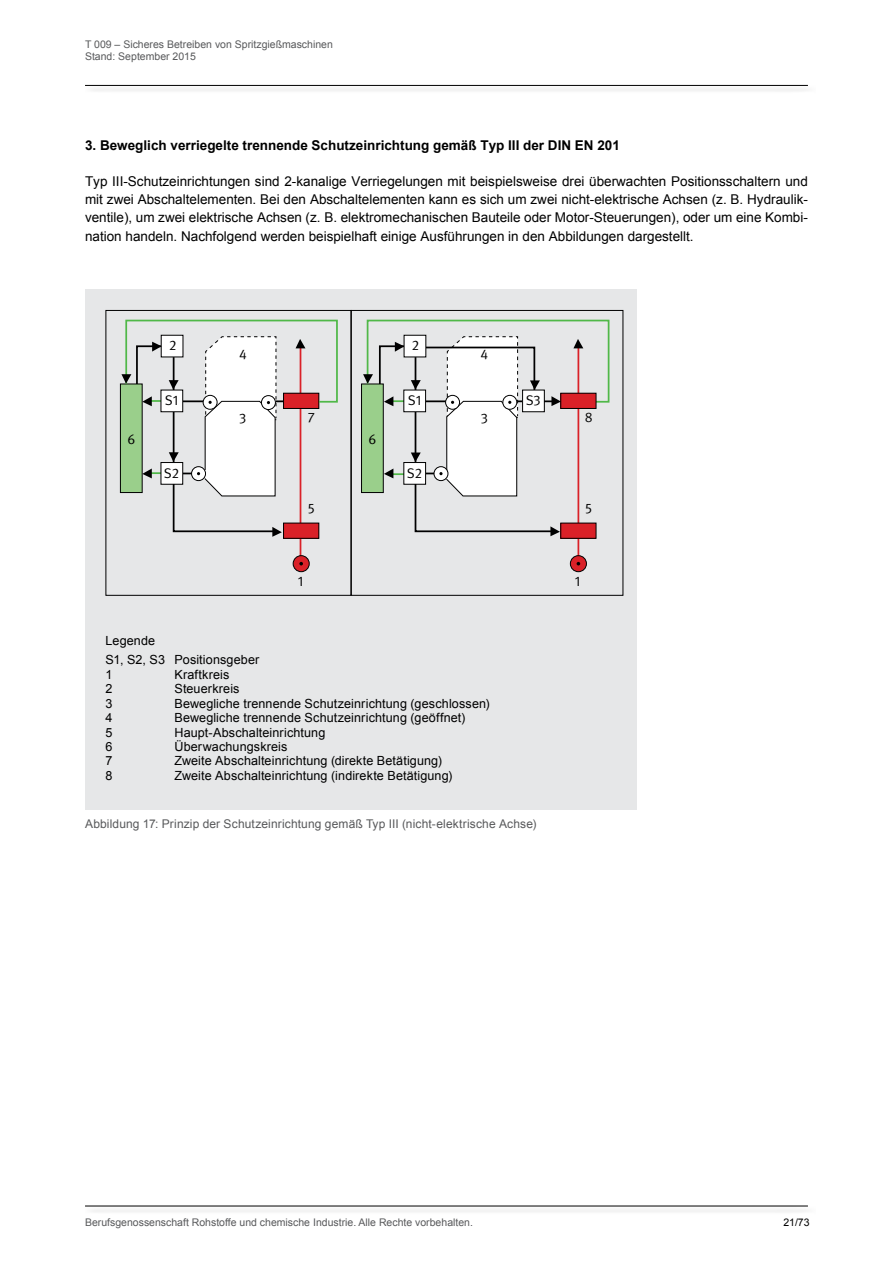
<style>
.page{position:relative;width:893px;height:1263px;background:#fff}
.page>*{position:absolute;margin:0;border:0;box-sizing:border-box;transform-origin:0 0}
.t1{font:13.95px "DGUV Meta";color:#000}
.Fliesstext{font:13.5px/18px "Arial";color:#000;text-align:justify}
.Fliesstext-2{font:700 13.5px "Arial";color:#000}
.t2{font:12.6px/19.5px "Arial";letter-spacing:.01em;color:#000}
.Bildunterschrift{font:12px "Arial";letter-spacing:.01em;color:#58595b}
.t3{font:10.5px/12px "Arial";color:#58595b}
.t4{font:10.5px "Arial";color:#000}
</style>
<div class="page">
<div style="left:85px;top:1206px;width:731px;height:9px;background:#f7f7f7"></div>
<hr style="left:85px;top:1205px;width:723px;height:1px;background:#000">
<div style="left:85px;top:85px;width:731px;height:9px;background:#f7f7f7"></div>
<hr style="left:85px;top:85px;width:723px;height:1px;background:#000">
<div style="left:85px;top:290px;width:551px;height:520px;background:#e6e7e8"></div>
<div style="left:105px;top:310px;width:246px;height:286px;border:1px solid #000"></div>
<div style="left:351px;top:310px;width:272px;height:286px;border:1px solid #000"></div>
<hr style="left:300px;top:344px;width:1px;height:212px;background:#da2128">
<hr style="left:577px;top:344px;width:2px;height:212px;background:#da2128">
<div style="left:120px;top:383px;width:23px;height:110px;border:1px solid #000"></div>
<div style="left:361px;top:383px;width:23px;height:110px;border:1px solid #000"></div>
<div style="left:293px;top:556px;width:16px;height:16px;background:#da2128;border-radius:50%"></div>
<div style="left:293px;top:555px;width:17px;height:17px;border:1px solid #000;border-radius:50%"></div>
<svg style="left:570px;top:556px;width:16px;height:16px"></svg>
<div style="left:570px;top:555px;width:17px;height:17px;border:1px solid #000;border-radius:50%"></div>
<svg style="left:299px;top:562px;width:4px;height:3px"></svg>
<div style="left:283px;top:523px;width:36px;height:16px;border:1px solid #000"></div>
<div style="left:561px;top:523px;width:35px;height:15px;background:#da2128"></div>
<div style="left:560px;top:523px;width:36px;height:16px;border:1px solid #000"></div>
<svg style="left:121px;top:319px;width:217px;height:218px"></svg>
<svg style="left:363px;top:319px;width:247px;height:217px"></svg>
<p class="t3" style="left:85px;top:38px;width:249px">T 009 – Sicheres Betreiben von Spritzgießmaschinen<br>Stand: September 2015</p>
<p class="Fliesstext-2" style="left:85px;top:137px;width:536px">3. Beweglich verriegelte trennende Schutzeinrichtung gemäß Typ III der DIN EN 201</p>
<p class="Fliesstext" style="left:85px;top:173px;width:724px">Typ III-Schutzeinrichtungen sind 2-kanalige Verriegelungen mit beispielsweise drei überwachten Positionsschaltern und mit zwei Abschaltelementen. Bei den Abschaltelementen kann es sich um zwei nicht-elektrische Achsen (z. B. Hydraulik&shy;ventile), um zwei elektrische Achsen (z. B. elektromechanischen Bauteile oder Motor-Steuerungen), oder um eine Kombi&shy;nation handeln. Nachfolgend werden beispielhaft einige Ausführungen in den Abbildungen dargestellt.</p>
<p class="t1" style="left:169px;top:337px;width:9px">2</p>
<p class="t1" style="left:165px;top:392px;width:15px">S1</p>
<p class="t1" style="left:412px;top:337px;width:9px">2</p>
<p class="t1" style="left:239px;top:346px;width:9px">4</p>
<p class="t1" style="left:481px;top:346px;width:9px">4</p>
<p class="t1" style="left:408px;top:392px;width:15px">S1</p>
<p class="t1" style="left:526px;top:392px;width:17px">S3</p>
<p class="t1" style="left:308px;top:409px;width:9px">7</p>
<p class="t1" style="left:585px;top:409px;width:9px">8</p>
<p class="t1" style="left:239px;top:410px;width:9px">3</p>
<p class="t1" style="left:481px;top:410px;width:9px">3</p>
<p class="t1" style="left:127px;top:431px;width:9px">6</p>
<p class="t1" style="left:368px;top:431px;width:9px">6</p>
<p class="t1" style="left:164px;top:465px;width:17px">S2</p>
<p class="t1" style="left:407px;top:465px;width:17px">S2</p>
<p class="t1" style="left:308px;top:500px;width:8px">5</p>
<p class="t1" style="left:585px;top:500px;width:8px">5</p>
<p class="t1" style="left:298px;top:573px;width:7px">1</p>
<p class="t1" style="left:575px;top:573px;width:7px">1</p>
<p class="t2" style="left:105px;top:631px;width:155px">Legende<br>S1, S2, S3 Positionsgeber</p>
<p class="t2" style="left:105px;top:665px;width:9px">1</p>
<p class="t2" style="left:174px;top:665px;width:56px">Kraftkreis</p>
<p class="t2" style="left:105px;top:679px;width:9px">2</p>
<p class="t2" style="left:174px;top:679px;width:67px">Steuerkreis</p>
<p class="t2" style="left:105px;top:694px;width:9px">3</p>
<p class="t2" style="left:174px;top:694px;width:317px">Bewegliche trennende Schutzeinrichtung (geschlossen)</p>
<p class="t2" style="left:105px;top:708px;width:9px">4</p>
<p class="t2" style="left:174px;top:708px;width:292px">Bewegliche trennende Schutzeinrichtung (geöffnet)</p>
<p class="t2" style="left:105px;top:722px;width:9px">5</p>
<p class="t2" style="left:174px;top:722px;width:152px">Haupt-Abschalteinrichtung</p>
<p class="t2" style="left:105px;top:737px;width:9px">6</p>
<p class="t2" style="left:174px;top:737px;width:115px">Überwachungskreis</p>
<p class="t2" style="left:105px;top:751px;width:9px">7</p>
<p class="t2" style="left:174px;top:751px;width:269px">Zweite Abschalteinrichtung (direkte Betätigung)</p>
<p class="t2" style="left:105px;top:766px;width:9px">8</p>
<p class="t2" style="left:174px;top:766px;width:279px">Zweite Abschalteinrichtung (indirekte Betätigung)</p>
<p class="Bildunterschrift" style="left:85px;top:816px;width:453px">Abbildung 17: Prinzip der Schutzeinrichtung gemäß Typ III (nicht-elektrische Achse)</p>
<p class="t3" style="left:85px;top:1216px;width:389px">Berufsgenossenschaft Rohstoffe und chemische Industrie. Alle Rechte vorbehalten.</p>
<p class="t4" style="left:783px;top:1215px;width:28px">21/73</p>
</div>
